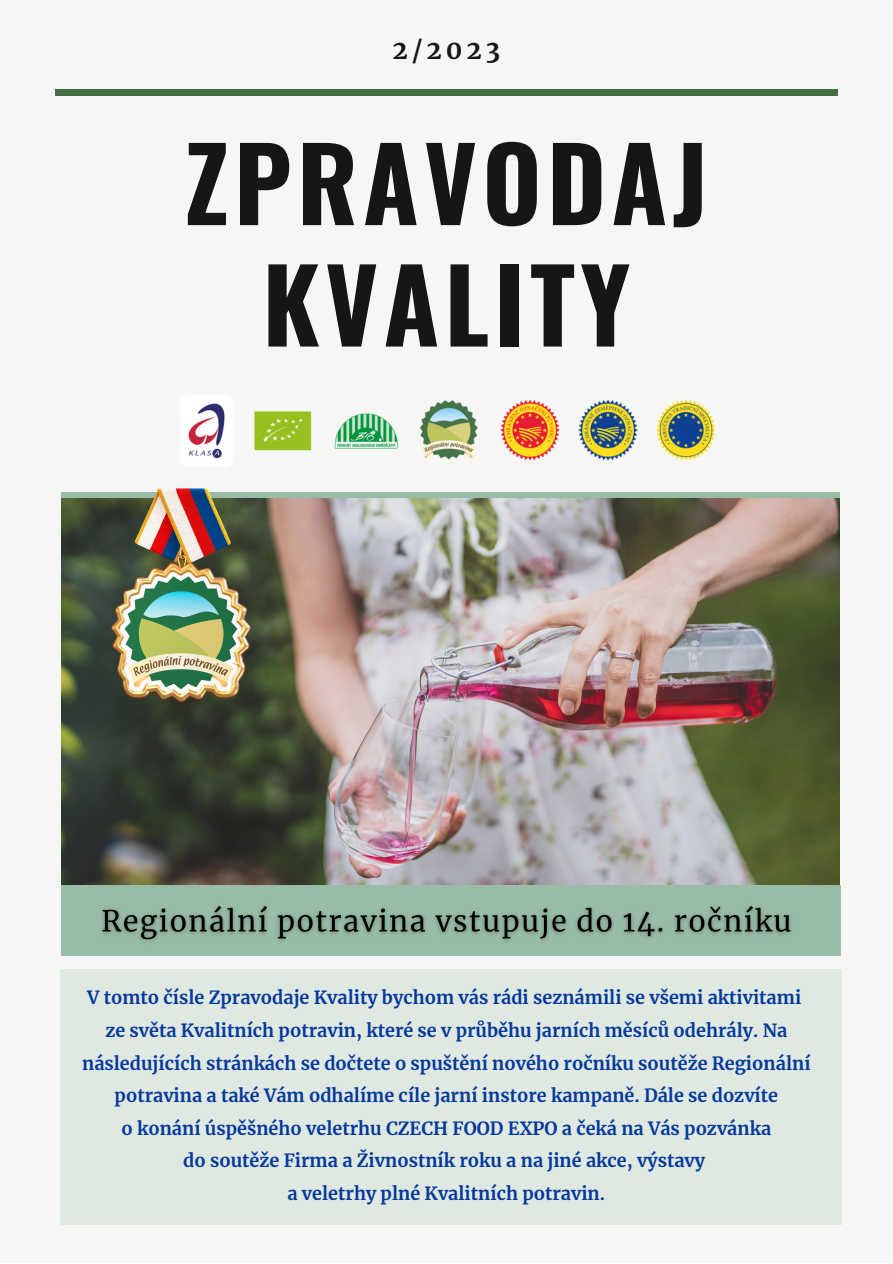
<style>
.page{position:relative;width:893px;height:1264px;background:#fff}
.page>*{position:absolute;margin:0;border:0;box-sizing:border-box;transform-origin:0 0}
.t1{font:700 101.4px/121.4px "Oswald";letter-spacing:.05em;color:#161616;text-align:center}
.t2{font:700 25.5px "Merriweather";color:#161616}
.t3{font:700 18px/32.5px "Merriweather";color:#05399b;text-align:center}
</style>
<div class="page">
<div style="left:0;top:0;width:892px;height:1262px;background:#f6f6f4"></div>
<div style="left:55px;top:89px;width:782px;height:7px;background:#437144"></div>
<img style="left:182px;top:397px;width:534px;height:64px">
<div style="left:62px;top:491px;width:777px;height:6px;background:#98bca6"></div>
<img style="left:62px;top:498px;width:777px;height:387px">
<div style="left:62px;top:885px;width:779px;height:71px;background:#98bca6"></div>
<div style="left:60px;top:969px;width:781px;height:255px;background:#e0e8e2"></div>
<img style="left:89px;top:461px;width:185px;height:261px">
<img style="left:102px;top:905px;width:689px;height:37px">
<p class="t2" style="left:392px;top:34px;width:109px">2/2023</p>
<p class="t1" style="left:185px;top:119px;width:524px">ZPRAVODAJ<br>KVALITY</p>
<p class="t3" style="left:87px;top:981px;width:715px">V tomto čísle Zpravodaje Kvality bychom vás rádi seznámili se všemi aktivitami</p>
<p class="t3" style="left:82px;top:1014px;width:730px">ze světa Kvalitních potravin, které se v průběhu jarních měsíců odehrály. Na následujících stránkách se dočtete o spuštění nového ročníku soutěže Regionální potravina a také Vám odhalíme cíle jarní instore kampaně. Dále se dozvíte</p>
<p class="t3" style="left:121px;top:1112px;width:651px">o konání úspěšného veletrhu CZECH FOOD EXPO a čeká na Vás pozvánka</p>
<p class="t3" style="left:183px;top:1144px;width:523px">do soutěže Firma a Živnostník roku a na jiné akce, výstavy</p>
<p class="t3" style="left:287px;top:1177px;width:319px">a veletrhy plné Kvalitních potravin.</p>
</div>
